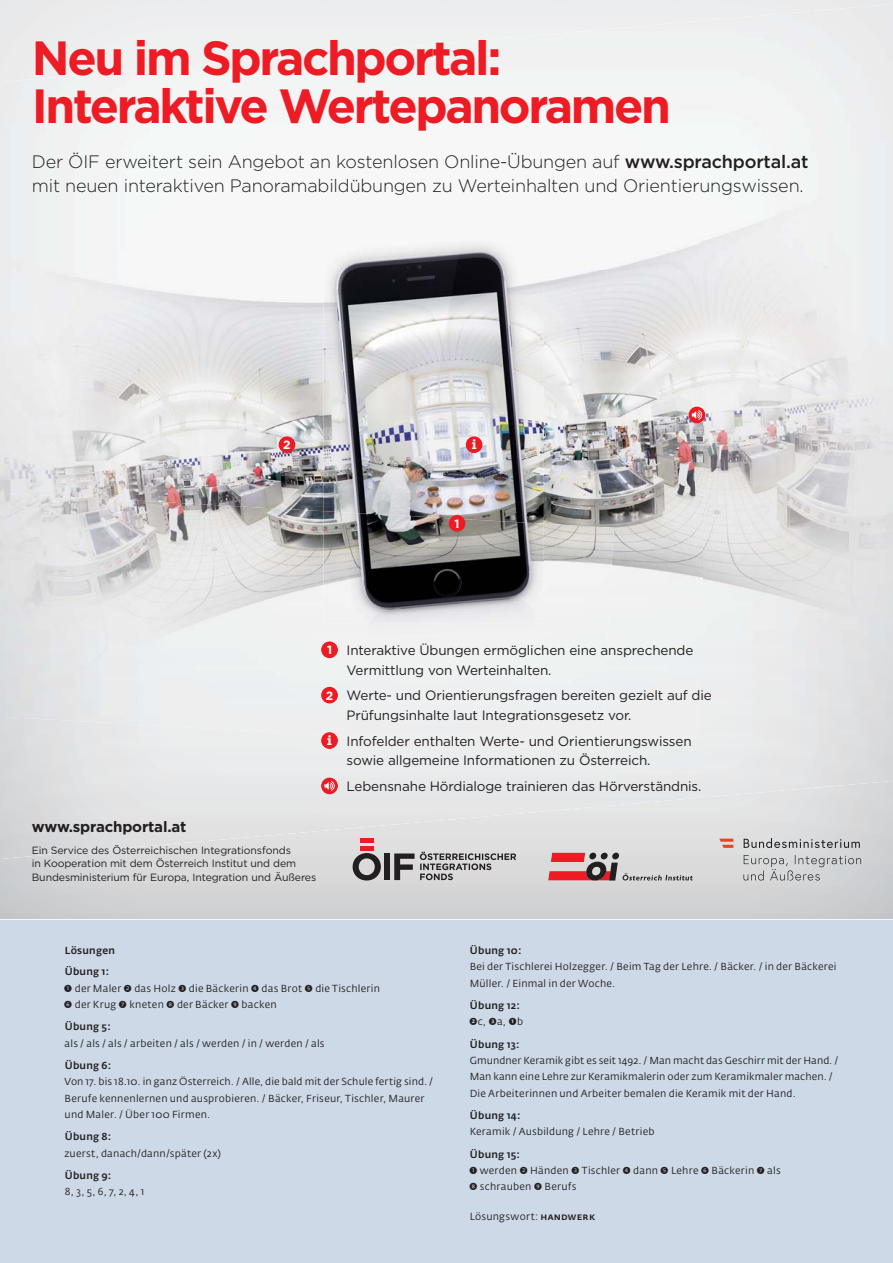
<style>
.page{position:relative;width:893px;height:1263px;background:#fff}
.page>*{position:absolute;margin:0;border:0;box-sizing:border-box;transform-origin:0 0}
.t1{font:700 48px/48px "Gotham";letter-spacing:-.05em;color:#ed1c24}
.t2{font:300 18px/24px "Gotham";letter-spacing:-.01em;color:#231f20}
.t3{font:700 15px "Gotham";letter-spacing:-.01em;color:#231f20}
.t4{font:13.5px/19.5px "Gotham";letter-spacing:-.01em;color:#231f20}
.t5{font:800 13.5px "The Serif";color:#fff}
.t6{font:700 12px "Gotham";color:#fff}
.t7{font:10.5px/13.5px "Gotham";letter-spacing:-.01em;color:#231f20}
.t8{font:10.2px/16.2px "Fedra Sans Alt Std";letter-spacing:.02em;color:#231f20}
.t9{font:500 10.2px/21.3px "Fedra Sans Alt Std";letter-spacing:.025em;color:#231f20}
.s1{font-weight:500}
.s2{font-weight:700;font-size:12px;color:#fff}
.s3{font-family:"The Serif";font-weight:800;color:#fff}
.s4{font-weight:400}
</style>
<div class="page">
<div style="left:0;top:920px;width:893px;height:343px;background:#cdd9e7"></div>
<svg style="left:0;top:807px;width:893px;height:112px;background:#d4d5d6"></svg>
<img style="left:701px;top:3px;width:192px;height:796px">
<img style="left:0;top:60px;width:243px;height:432px">
<img style="left:242px;top:270px;width:81px;height:222px">
<img style="left:544px;top:270px;width:158px;height:268px">
<img style="left:600px;top:538px;width:102px;height:269px">
<img style="left:0;top:747px;width:600px;height:113px">
<svg style="left:599px;top:806px;width:9px;height:2px"></svg>
<img style="left:0;top:492px;width:353px;height:259px">
<img style="left:509px;top:523px;width:105px;height:228px">
<img style="left:323px;top:240px;width:221px;height:271px">
<img style="left:323px;top:511px;width:221px;height:113px">
<div style="left:384px;top:854px;width:6px;height:26px;background:#231f20"></div>
<svg style="left:394px;top:854px;width:20px;height:26px"></svg>
<svg style="left:353px;top:838px;width:28px;height:43px"></svg>
<svg style="left:420px;top:852px;width:96px;height:28px;background:#aeadad"></svg>
<svg style="left:548px;top:853px;width:145px;height:28px;background:#c29ea0"></svg>
<svg style="left:743px;top:838px;width:118px;height:43px;background:#c2c3c4"></svg>
<svg style="left:719px;top:839px;width:14px;height:9px"></svg>
<svg style="left:278px;top:436px;width:17px;height:17px"></svg>
<svg style="left:449px;top:515px;width:17px;height:17px"></svg>
<svg style="left:466px;top:436px;width:17px;height:17px"></svg>
<svg style="left:688px;top:406px;width:17px;height:17px"></svg>
<svg style="left:321px;top:641px;width:17px;height:17px"></svg>
<svg style="left:321px;top:687px;width:17px;height:17px"></svg>
<svg style="left:321px;top:732px;width:17px;height:17px"></svg>
<svg style="left:321px;top:777px;width:17px;height:17px"></svg>
<h1 class="t1" style="left:32px;top:37px;width:641px">Neu im Sprachportal:<br>Interaktive Wertepanoramen</h1>
<h2 class="t2" style="left:32px;top:151px;width:778px">Der ÖIF erweitert sein Angebot an kostenlosen Online-Übungen auf <span class="s1">www.sprachportal.at </span>mit neuen interaktiven Panoramabildübungen zu Werteinhalten und Orientierungswissen.</h2>
<p class="t6" style="left:283px;top:440px;width:9px">2</p>
<h3 class="t5" style="left:472px;top:433px;width:6px">i</h3>
<p class="t6" style="left:454px;top:518px;width:7px">1</p>
<h3 class="t4" style="left:346px;top:642px;width:348px;text-indent:-20px"><span class="s2">1</span> Interaktive Übungen ermöglichen eine ansprechende<br>Vermittlung von Werteinhalten.</h3>
<h3 class="t4" style="left:346px;top:687px;width:367px;text-indent:-21px"><span class="s2">2</span> Werte- und Orientierungsfragen bereiten gezielt auf die<br>Prüfungsinhalte laut Integrationsgesetz vor.</h3>
<h3 class="t4" style="left:346px;top:732px;width:347px;text-indent:-19px"><span class="s3">i</span> Infofelder enthalten Werte- und Orientierungswissen sowie allgemeine Informationen zu Österreich.</h3>
<h3 class="t4" style="left:346px;top:778px;width:356px">Lebensnahe Hördialoge trainieren das Hörverständnis.</h3>
<h3 class="t3" style="left:32px;top:820px;width:156px">www.sprachportal.at</h3>
<p class="t7" style="left:32px;top:844px;width:286px">Ein Service des Österreichischen Integrationsfonds<br>in Kooperation mit dem Österreich Institut und dem<br>Bundesministerium für Europa, Integration und Äußeres</p>
<p class="t9" style="left:65px;top:941px;width:52px">Lösungen<br>Übung 1:</p>
<p class="t8" style="left:64px;top:981px;width:318px">➊ der Maler ➋ das Holz ➌ die Bäckerin ➍ das Brot ➎ die Tischlerin<br>➏ der Krug ➐ kneten ➑ der Bäcker ➒ backen</p>
<p class="t9" style="left:65px;top:1017px;width:47px">Übung 5:</p>
<p class="t8" style="left:65px;top:1036px;width:261px">als / als / als / arbeiten / als / werden / in / werden / als</p>
<p class="t9" style="left:65px;top:1056px;width:48px">Übung 6:</p>
<p class="t8" style="left:65px;top:1075px;width:370px">Von 17. bis 18.10. in ganz Österreich. / Alle, die bald mit der Schule fertig sind. /<br>Berufe kennenlernen und ausprobieren. / Bäcker, Friseur, Tischler, Maurer und Maler. / Über 100 Firmen.</p>
<p class="t9" style="left:65px;top:1127px;width:48px">Übung 8:</p>
<p class="t8" style="left:64px;top:1146px;width:158px">zuerst, danach/dann/später (2x)</p>
<p class="t9" style="left:65px;top:1166px;width:48px">Übung 9:</p>
<p class="t8" style="left:65px;top:1185px;width:81px">8, 3, 5, 6, 7, 2, 4, 1</p>
<p class="t9" style="left:470px;top:941px;width:53px">Übung 10:</p>
<p class="t8" style="left:470px;top:960px;width:368px">Bei der Tischlerei Holzegger. / Beim Tag der Lehre. / Bäcker. / in der Bäckerei<br>Müller. / Einmal in der Woche.</p>
<p class="t9" style="left:469px;top:998px;width:56px;line-height:16.2px">Übung 12:<br>➋<span class="s4">c,</span> ➌<span class="s4">a,</span> ➊<span class="s4">b</span></p>
<p class="t9" style="left:470px;top:1035px;width:51px">Übung 13:</p>
<p class="t8" style="left:470px;top:1053px;width:370px">Gmundner Keramik gibt es seit 1492. / Man macht das Geschirr mit der Hand. /<br>Man kann eine Lehre zur Keramikmalerin oder zum Keramikmaler machen. /<br>Die Arbeiterinnen und Arbeiter bemalen die Keramik mit der Hand.</p>
<p class="t9" style="left:470px;top:1106px;width:52px">Übung 14:</p>
<p class="t8" style="left:470px;top:1124px;width:186px">Keramik / Ausbildung / Lehre / Betrieb</p>
<p class="t9" style="left:470px;top:1144px;width:52px">Übung 15:</p>
<p class="t8" style="left:469px;top:1163px;width:313px">➊ werden ➋ Händen ➌ Tischler ➍ dann ➎ Lehre ➏ Bäckerin ➐ als<br>➑ schrauben ➒ Berufs</p>
<p class="t8" style="left:470px;top:1209px;width:127px">Lösungswort: <span class="s1">handwerk</span></p>
</div>
